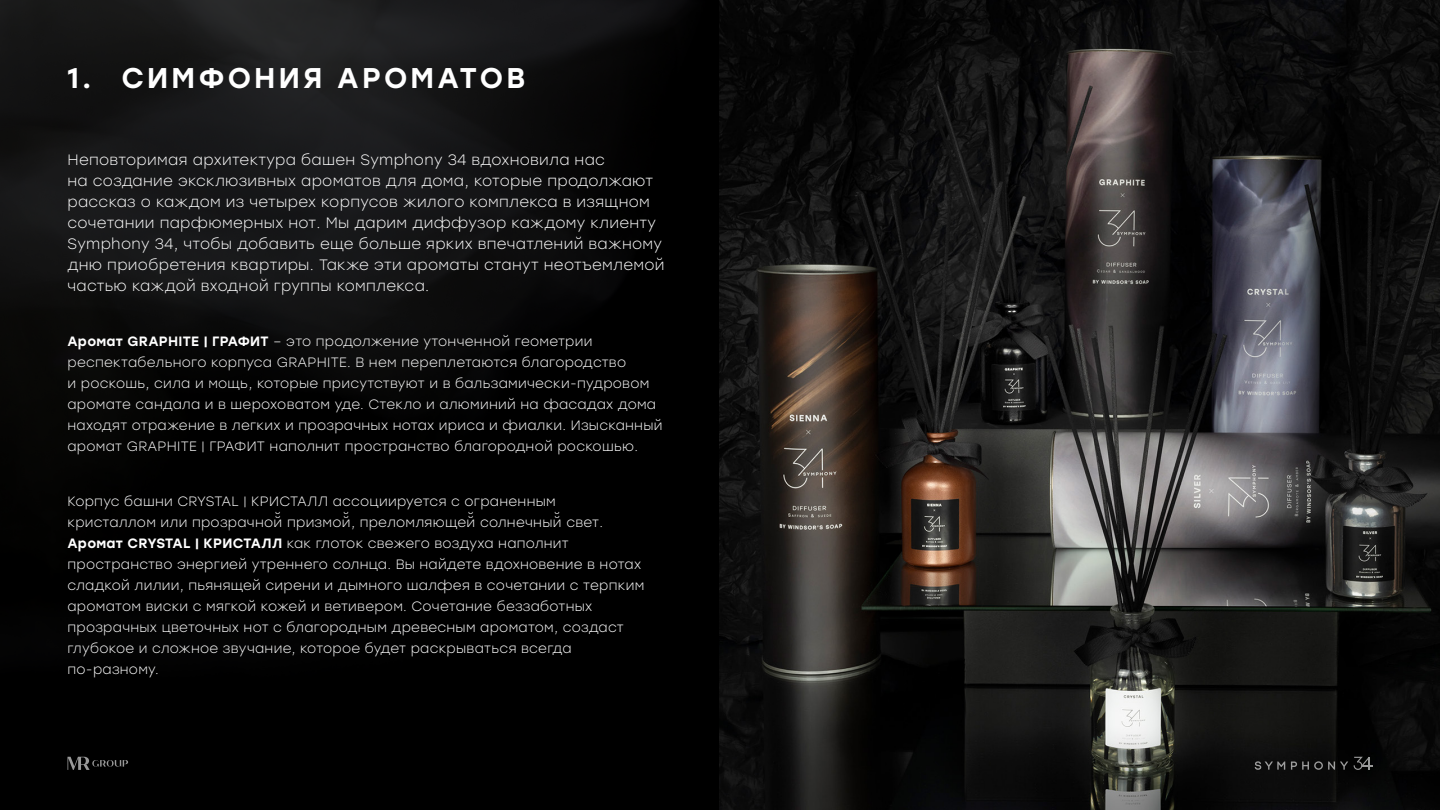
<style>
.page{position:relative;width:1440px;height:810px;background:#000}
.page>*{position:absolute;margin:0;border:0;box-sizing:border-box;transform-origin:0 0}
.t1{font:500 28.5px "Stolzl";letter-spacing:.11em;color:#fff}
.t2{font:300 15px/21px "Stolzl";letter-spacing:.02em;color:#fff}
.t3{font:300 13.5px/21px "Stolzl";letter-spacing:.02em;color:#fff}
.s1{font-weight:500}
</style>
<div class="page">
<img style="left:0;top:0;width:1175px;height:687px">
<svg style="left:67px;top:757px;width:61px;height:13px"></svg>
<img style="left:720px;top:1px;width:720px;height:809px">
<svg style="left:1354px;top:757px;width:19px;height:13px"></svg>
<svg style="left:1255px;top:761px;width:93px;height:9px"></svg>
<h1 class="t1" style="left:68px;top:57px;width:459px">1. СИМФОНИЯ АРОМАТОВ</h1>
<p class="t2" style="left:68px;top:149px;width:599px">Неповторимая архитектура башен Symphony 34 вдохновила нас<br>на создание эксклюзивных ароматов для дома, которые продолжают рассказ о каждом из четырех корпусов жилого комплекса в изящном сочетании парфюмерных нот. Мы дарим диффузор каждому клиенту Symphony 34, чтобы добавить еще больше ярких впечатлений важному дню приобретения квартиры. Также эти ароматы станут неотъемлемой частью каждой входной группы комплекса.</p>
<p class="t3" style="left:68px;top:330px;width:596px"><span class="s1">Аромат GRAPHITE | ГРАФИТ</span> – это продолжение утонченной геометрии респектабельного корпуса GRAPHITE. В нем переплетаются благородство<br>и роскошь, сила и мощь, которые присутствуют и в бальзамически-пудровом аромате сандала и в шероховатом уде. Стекло и алюминий на фасадах дома находят отражение в легких и прозрачных нотах ириса и фиалки. Изысканный аромат GRAPHITE | ГРАФИТ наполнит пространство благородной роскошью.</p>
<p class="t3" style="left:68px;top:490px;width:578px">Корпус башни CRYSTAL | КРИСТАЛЛ ассоциируется с ограненным кристаллом или прозрачной̆призмой̆, преломляющей̆солнечный̆свет.<br><span class="s1">Аромат CRYSTAL | КРИСТАЛЛ</span> как глоток свежего воздуха наполнит пространство энергией утреннего солнца. Вы найдете вдохновение в нотах сладкой лилии, пьянящей сирени и дымного шалфея в сочетании с терпким ароматом виски с мягкой кожей и ветивером. Сочетание беззаботных прозрачных цветочных нот с благородным древесным ароматом, создаст глубокое и сложное звучание, которое будет раскрываться всегда по-разному.</p>
</div>
